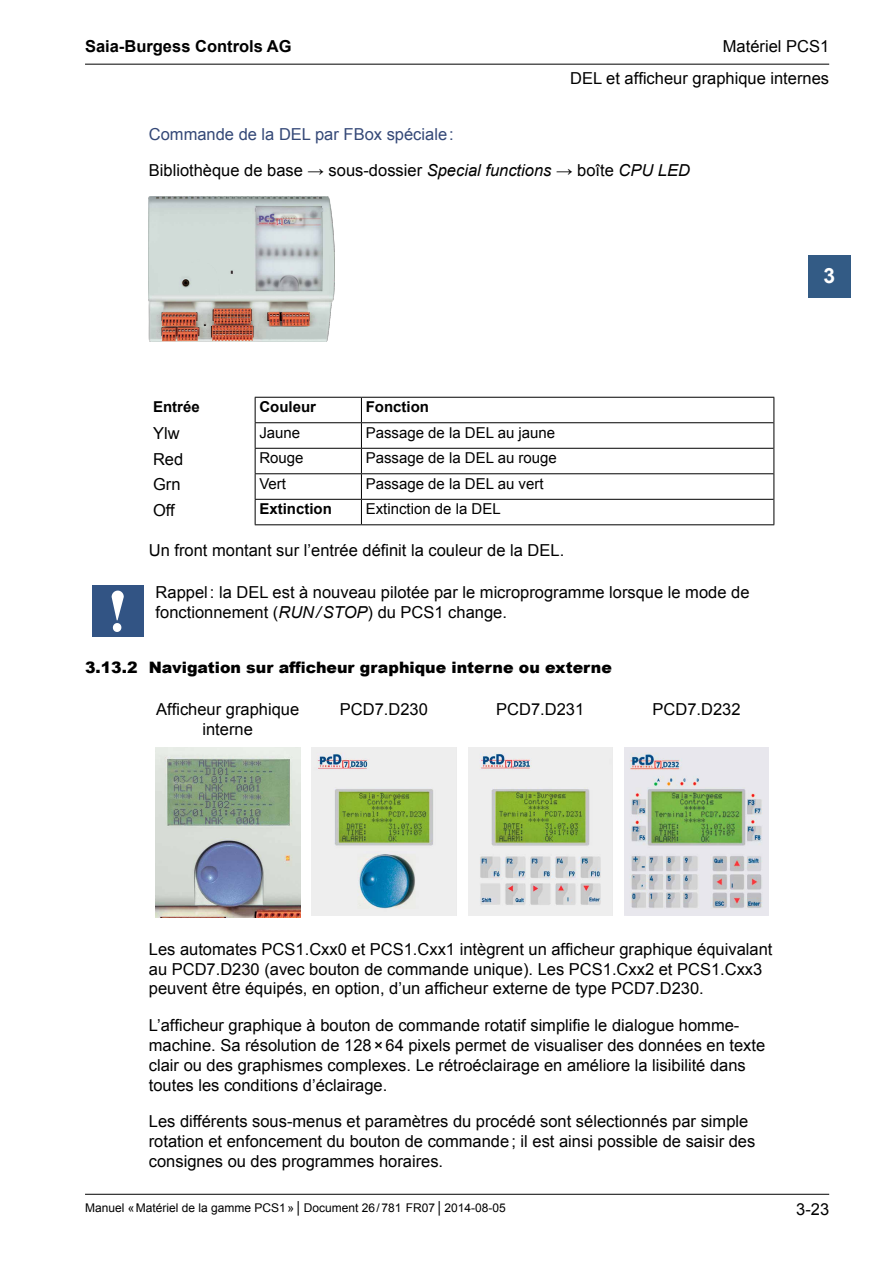
<style>
.page{position:relative;width:893px;height:1263px;background:#fff}
.page>*{position:absolute;margin:0;border:0;box-sizing:border-box;transform-origin:0 0}
.t1{font:700 21px "Arial";color:#fff}
.Fliesstext{font:16.5px/19.8px "Arial";color:#000}
.Marginalie{font:16.5px/19.8px "Arial";color:#000}
.Fliesstext-2{font:16.5px "Arial";color:#344877}
.t2{font:700 16.5px "Arial";color:#000}
.Überschrift_3{font:900 15.75px "Arial";color:#000}
.TextTabelle{font:15px "Arial";color:#000}
.TextTabelle-2{font:700 15px "Arial";color:#000}
.t3{font:12px "Arial";color:#000}
.s1{font-style:italic}
</style>
<div class="page">
<hr style="left:85px;top:64px;width:744px;height:1px;background:#000">
<hr style="left:85px;top:1194px;width:744px;height:1px;background:#000">
<div style="left:808px;top:255px;width:42px;height:43px;background:#335b85"></div>
<img style="left:149px;top:197px;width:186px;height:144px">
<hr style="left:255px;top:397px;width:106px;height:1px;background:#000">
<hr style="left:361px;top:397px;width:413px;height:1px;background:#000">
<svg style="left:773px;top:398px;width:1px;height:126px"></svg>
<hr style="left:255px;top:422px;width:106px;height:1px;background:#000">
<hr style="left:361px;top:422px;width:412px;height:1px;background:#000">
<hr style="left:255px;top:448px;width:106px;height:1px;background:#000">
<hr style="left:361px;top:448px;width:412px;height:1px;background:#000">
<hr style="left:255px;top:473px;width:106px;height:1px;background:#000">
<hr style="left:361px;top:473px;width:412px;height:1px;background:#000">
<hr style="left:255px;top:499px;width:106px;height:1px;background:#000">
<svg style="left:255px;top:398px;width:1px;height:126px"></svg>
<hr style="left:361px;top:499px;width:412px;height:1px;background:#000">
<svg style="left:361px;top:398px;width:1px;height:126px"></svg>
<hr style="left:255px;top:524px;width:106px;height:1px;background:#000">
<hr style="left:361px;top:524px;width:413px;height:1px;background:#000">
<div style="left:92px;top:586px;width:51px;height:51px;background:#325484"></div>
<svg style="left:112px;top:591px;width:12px;height:41px"></svg>
<img style="left:156px;top:747px;width:144px;height:170px">
<img style="left:312px;top:747px;width:144px;height:168px">
<img style="left:468px;top:747px;width:145px;height:168px">
<img style="left:624px;top:747px;width:145px;height:168px">
<p class="t2" style="left:85px;top:36px;width:208px">Saia-Burgess Controls AG</p>
<p class="Fliesstext" style="left:723px;top:37px;width:108px">Matériel PCS1</p>
<p class="Fliesstext" style="left:570px;top:69px;width:260px">DEL et afficheur graphique internes</p>
<p class="Fliesstext-2" style="left:149px;top:123px;width:307px">Commande de la DEL par FBox spéciale:</p>
<p class="Fliesstext" style="left:149px;top:161px;width:543px">Bibliothèque de base → sous-dossier <span class="s1">Special functions</span> → boîte <span class="s1">CPU LED</span></p>
<p class="TextTabelle-2" style="left:153px;top:397px;width:48px">Entrée</p>
<p class="TextTabelle-2" style="left:259px;top:397px;width:58px">Couleur</p>
<p class="TextTabelle-2" style="left:366px;top:397px;width:65px">Fonction</p>
<p class="Fliesstext" style="left:153px;top:423px;width:28px">Ylw</p>
<p class="TextTabelle" style="left:259px;top:423px;width:42px">Jaune</p>
<p class="TextTabelle" style="left:366px;top:423px;width:191px">Passage de la DEL au jaune</p>
<p class="Fliesstext" style="left:153px;top:449px;width:32px">Red</p>
<p class="TextTabelle" style="left:259px;top:448px;width:46px">Rouge</p>
<p class="TextTabelle" style="left:366px;top:448px;width:193px">Passage de la DEL au rouge</p>
<p class="Fliesstext" style="left:153px;top:474px;width:29px">Grn</p>
<p class="TextTabelle" style="left:259px;top:474px;width:28px">Vert</p>
<p class="TextTabelle" style="left:366px;top:474px;width:179px">Passage de la DEL au vert</p>
<p class="Fliesstext" style="left:153px;top:500px;width:23px">Off</p>
<p class="TextTabelle-2" style="left:259px;top:499px;width:74px">Extinction</p>
<p class="TextTabelle" style="left:366px;top:499px;width:137px">Extinction de la DEL</p>
<p class="Fliesstext" style="left:149px;top:540px;width:417px">Un front montant sur l’entrée définit la couleur de la DEL.</p>
<p class="Marginalie" style="left:156px;top:582px;width:595px">Rappel: la DEL est à nouveau pilotée par le microprogramme lorsque le mode de fonctionnement (<span class="s1">RUN/STOP</span>) du PCS1 change.</p>
<p class="Überschrift_3" style="left:85px;top:656px;width:528px">3.13.2 Navigation sur afficheur graphique interne ou externe</p>
<p class="Fliesstext" style="left:156px;top:700px;width:145px;text-align:center">Afficheur graphique interne</p>
<p class="Fliesstext" style="left:340px;top:700px;width:90px">PCD7.D230</p>
<p class="Fliesstext" style="left:496px;top:700px;width:90px">PCD7.D231</p>
<p class="Fliesstext" style="left:652px;top:700px;width:90px">PCD7.D232</p>
<p class="t1" style="left:823px;top:262px;width:13px">3</p>
<p class="Fliesstext" style="left:149px;top:939px;width:625px">Les automates PCS1.Cxx0 et PCS1.Cxx1 intègrent un afficheur graphique équivalant au PCD7.D230 (avec bouton de commande unique). Les PCS1.Cxx2 et PCS1.Cxx3 peuvent être équipés, en option, d’un afficheur externe de type PCD7.D230.</p>
<p class="Fliesstext" style="left:149px;top:1016px;width:618px">L’afficheur graphique à bouton de commande rotatif simplifie le dialogue homme&shy;machine. Sa résolution de 128×64 pixels permet de visualiser des données en texte clair ou des graphismes complexes. Le rétroéclairage en améliore la lisibilité dans toutes les conditions d’éclairage.</p>
<p class="Fliesstext" style="left:149px;top:1112px;width:608px">Les différents sous-menus et paramètres du procédé sont sélectionnés par simple rotation et enfoncement du bouton de commande; il est ainsi possible de saisir des consignes ou des programmes horaires.</p>
<p class="t3" style="left:85px;top:1200px;width:422px">Manuel «Matériel de la gamme PCS1»│Document 26/ 781 FR07 │ 2014-08-05</p>
<p class="Fliesstext" style="left:796px;top:1200px;width:35px">3-23</p>
</div>
